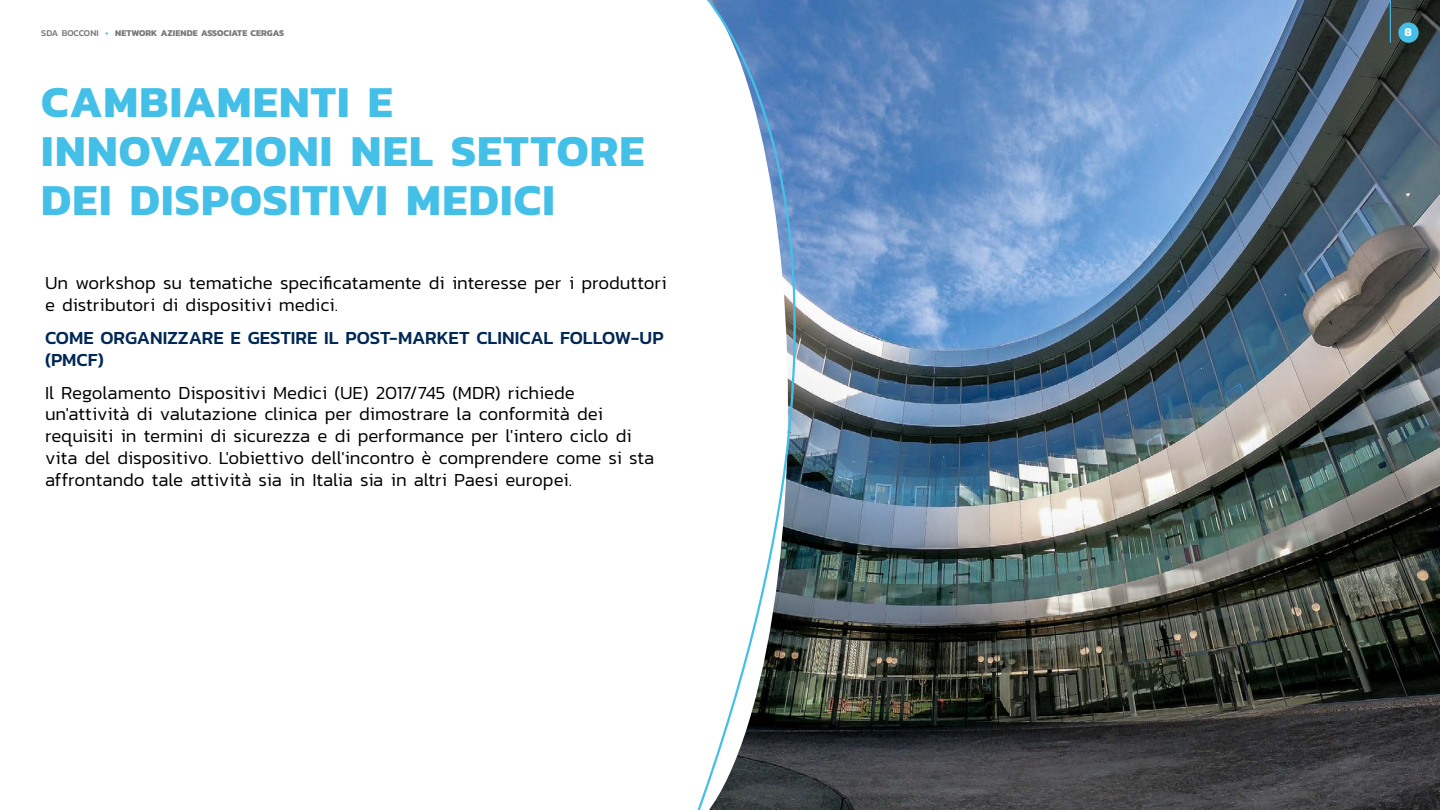
<style>
.page{position:relative;width:1440px;height:810px;background:#fff}
.page>*{position:absolute;margin:0;border:0;box-sizing:border-box;transform-origin:0 0}
.t1{font:700 45px/48.8px "Kanit";letter-spacing:.025em;color:#44c0e8}
.t2{font:300 18.75px/21.8px "Kanit";letter-spacing:-.005em;color:#000}
.t3{font:500 18.75px/21.8px "Kanit";letter-spacing:-.005em;color:#002855}
.t4{font:700 12px "Kanit";color:#fff}
.t5{font:700 9px "Kanit";letter-spacing:.01em;color:#787878}
.s1{font-weight:500}
.s2{font-weight:500;color:#44c0e8}
</style>
<div class="page">
<img style="left:935px;top:0;width:505px;height:810px">
<img style="left:697px;top:0;width:238px;height:810px">
<div style="left:1398px;top:23px;width:21px;height:20px;background:#44c0e8;border-radius:50%"></div>
<hr style="left:1390px;top:0;width:1px;height:43px;background:#44c0e8">
<p class="t5" style="left:41px;top:26px;width:245px"><span class="s1">SDA BOCCONI</span> <span class="s2">•</span> NETWORK AZIENDE ASSOCIATE CERGAS</p>
<p class="t4" style="left:1405px;top:23px;width:9px">8</p>
<h1 class="t1" style="left:41px;top:76px;width:604px">CAMBIAMENTI E<br>INNOVAZIONI NEL SETTORE<br>DEI DISPOSITIVI MEDICI</h1>
<p class="t2" style="left:45px;top:272px;width:623px">Un workshop su tematiche specificatamente di interesse per i produttori e distributori di dispositivi medici.</p>
<p class="t3" style="left:45px;top:326px;width:620px">COME ORGANIZZARE E GESTIRE IL POST-MARKET CLINICAL FOLLOW-UP (PMCF)</p>
<p class="t2" style="left:45px;top:381px;width:611px">Il Regolamento Dispositivi Medici (UE) 2017/745 (MDR) richiede un'attività di valutazione clinica per dimostrare la conformità dei requisiti in termini di sicurezza e di performance per l'intero ciclo di vita del dispositivo. L'obiettivo dell'incontro è comprendere come si sta affrontando tale attività sia in Italia sia in altri Paesi europei.</p>
</div>
